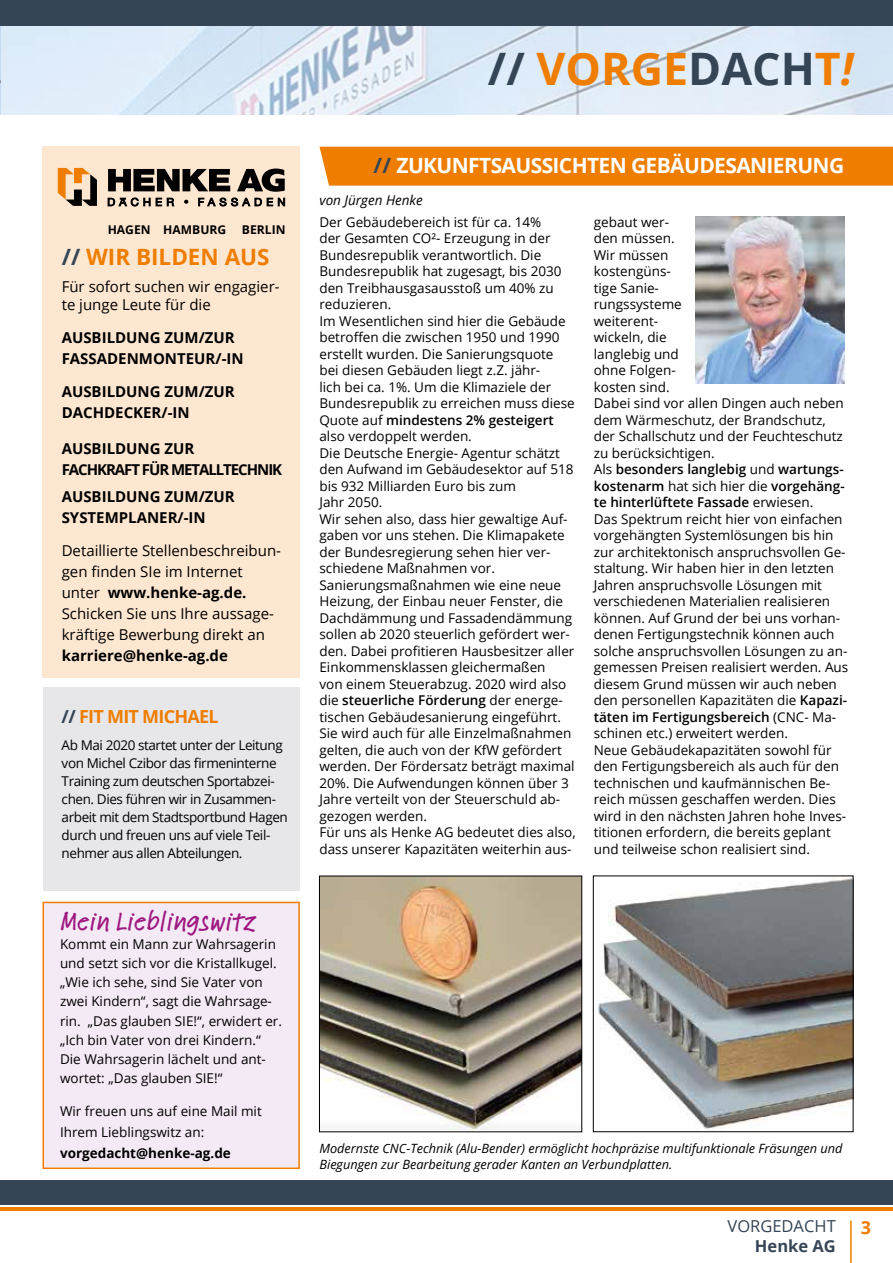
<style>
.page{position:relative;width:893px;height:1263px;background:#fff}
.page>*{position:absolute;margin:0;border:0;box-sizing:border-box;transform-origin:0 0}
.t1{font:700 44.7px "Open Sans";color:#364555}
.t2{font:500 28.5px "Linotype Feltpen";color:#9e1981}
.t3{font:700 22.5px "Open Sans";color:#ef7d00}
.t4{font:700 21px "Open Sans";letter-spacing:-.03em;color:#fff}
.t5{font:700 18px "Open Sans";letter-spacing:-.04em;color:#ef7d00}
.t6{font:16.5px "Open Sans";color:#364555}
.t7{font:700 16.5px "Open Sans";color:#364555}
.t8{font:15px/21px "Open Sans";color:#000}
.t9{font:700 15px/21px "Open Sans";color:#000}
.t10{font:700 15px/21px "Open Sans";letter-spacing:-.07em;color:#000}
.t11{font:13.5px/16.5px "Open Sans";color:#000}
.t12{font:13.5px/18px "Open Sans";letter-spacing:-.03em;color:#000}
.t13{font:700 13.5px "Open Sans";color:#000}
.t14{font:italic 13.5px "Open Sans";color:#000}
.t15{font:italic 12.75px/15.3px "Open Sans";color:#000}
.t16{font:700 12.15px "Open Sans";color:#000}
.s1{color:#ef7d00}
.s2{font-style:italic;color:#ef7d00}
.s3{color:#364555}
.s4{font-weight:700}
.s5{font-weight:600}
</style>
<div class="page">
<hr style="left:850px;top:1221px;width:2px;height:42px;background:#ef7d00">
<img style="left:0;top:26px;width:893px;height:89px">
<div style="left:0;top:1181px;width:893px;height:24px;background:#364555"></div>
<hr style="left:0;top:1207px;width:893px;height:4px;background:#ef7d00">
<div style="left:0;top:0;width:893px;height:26px;background:#364555"></div>
<div style="left:319px;top:147px;width:574px;height:39px;background:#ef7d00"></div>
<div style="left:43px;top:147px;width:257px;height:531px;background:#fee7d1"></div>
<svg style="left:108px;top:169px;width:122px;height:22px"></svg>
<svg style="left:237px;top:169px;width:48px;height:23px"></svg>
<svg style="left:58px;top:168px;width:39px;height:38px"></svg>
<svg style="left:144px;top:198px;width:6px;height:8px"></svg>
<svg style="left:156px;top:198px;width:18px;height:8px"></svg>
<svg style="left:198px;top:198px;width:87px;height:8px"></svg>
<svg style="left:108px;top:198px;width:30px;height:8px"></svg>
<svg style="left:184px;top:200px;width:4px;height:4px"></svg>
<div style="left:43px;top:902px;width:257px;height:267px;background:#f4eaf5;border:2px solid #ef7d00"></div>
<img style="left:695px;top:216px;width:149px;height:167px">
<img style="left:321px;top:878px;width:259px;height:251px">
<div style="left:319px;top:876px;width:263px;height:256px;border:1px solid #000"></div>
<div style="left:44px;top:687px;width:256px;height:204px;background:#e7e7ea"></div>
<img style="left:598px;top:878px;width:253px;height:251px">
<h1 class="t1" style="left:488px;top:37px;width:367px">// <span class="s1">VORGE</span>DACH<span class="s1">T</span><span class="s2">!</span></h1>
<h3 class="t4" style="left:374px;top:150px;width:472px"><span class="s3">//</span> ZUKUNFTSAUSSICHTEN GEBÄUDESANIERUNG</h3>
<p class="t16" style="left:108px;top:221px;width:120px">HAGEN HAMBURG</p>
<p class="t16" style="left:242px;top:221px;width:45px">BERLIN</p>
<h3 class="t3" style="left:62px;top:241px;width:209px"><span class="s3">//</span> WIR BILDEN AUS</h3>
<p class="t8" style="left:62px;top:277px;width:219px;line-height:18px">Für sofort suchen wir engagier&shy;te junge Leute für die</p>
<p class="t9" style="left:62px;top:327px;width:183px">AUSBILDUNG ZUM/ZUR<br>FASSADENMONTEUR/-IN</p>
<p class="t9" style="left:62px;top:381px;width:175px">AUSBILDUNG ZUM/ZUR<br>DACHDECKER/-IN</p>
<p class="t10" style="left:62px;top:438px;width:222px">AUSBILDUNG ZUR<br>FACHKRAFT FÜR METALLTECHNIK</p>
<p class="t9" style="left:62px;top:486px;width:175px">AUSBILDUNG ZUM/ZUR<br>SYSTEMPLANER/-IN</p>
<p class="t8" style="left:62px;top:540px;width:221px">Detaillierte Stellenbeschreibun&shy;gen finden SIe im Internet unter <span class="s4">www.henke-ag.de.<br></span>Schicken Sie uns Ihre aussage&shy;kräftige Bewerbung direkt an</p>
<p class="t9" style="left:62px;top:645px;width:168px">karriere@henke-ag.de</p>
<h3 class="t5" style="left:62px;top:704px;width:159px"><span class="s3">//</span> FIT MIT MICHAEL</h3>
<p class="t12" style="left:62px;top:736px;width:228px">Ab Mai 2020 startet unter der Leitung von Michel Czibor das firmeninterne Training zum deutschen Sportabzei&shy;chen. Dies führen wir in Zusammen&shy;arbeit mit dem Stadtsportbund Hagen durch und freuen uns auf viele Teil&shy;nehmer aus allen Abteilungen.</p>
<p class="t14" style="left:319px;top:191px;width:105px">von Jürgen Henke</p>
<p class="t11" style="left:319px;top:213px;width:258px">Der Gebäudebereich ist für ca. 14%<br>der Gesamten CO²- Erzeugung in der Bundesrepublik verantwortlich. Die Bundesrepublik hat zugesagt, bis 2030 den Treibhausgasausstoß um 40% zu reduzieren.<br>Im Wesentlichen sind hier die Gebäude betroffen die zwischen 1950 und 1990 erstellt wurden. Die Sanierungsquote bei diesen Gebäuden liegt z.Z. jähr-<br>lich bei ca. 1%. Um die Klimaziele der Bundesrepublik zu erreichen muss diese Quote auf <span class="s5">mindestens 2% gesteigert </span>also verdoppelt werden.<br>Die Deutsche Energie- Agentur schätzt den Aufwand im Gebäudesektor auf 518 bis 932 Milliarden Euro bis zum<br>Jahr 2050.<br>Wir sehen also, dass hier gewaltige Auf&shy;gaben vor uns stehen. Die Klimapakete der Bundesregierung sehen hier ver&shy;schiedene Maßnahmen vor.<br>Sanierungsmaßnahmen wie eine neue Heizung, der Einbau neuer Fenster, die Dachdämmung und Fassadendämmung sollen ab 2020 steuerlich gefördert wer&shy;den. Dabei profitieren Hausbesitzer aller Einkommensklassen gleichermaßen<br>von einem Steuerabzug. 2020 wird also die <span class="s5">steuerliche Förderung</span> der energe&shy;tischen Gebäudesanierung eingeführt.<br>Sie wird auch für alle Einzelmaßnahmen gelten, die auch von der KfW gefördert werden. Der Fördersatz beträgt maximal 20%. Die Aufwendungen können über 3<br>Jahre verteilt von der Steuerschuld ab&shy;gezogen werden.<br>Für uns als Henke AG bedeutet dies also, dass unserer Kapazitäten weiterhin aus-</p>
<p class="t11" style="left:594px;top:213px;width:256px">gebaut wer-<br>den müssen.<br>Wir müssen<br>kostengüns-<br>tige Sanie-<br>rungssysteme<br>weiterent-<br>wickeln, die<br>langlebig und<br>ohne Folgen-<br>kosten sind.<br>Dabei sind vor allen Dingen auch neben dem Wärmeschutz, der Brandschutz, der Schallschutz und der Feuchteschutz zu berücksichtigen.<br>Als <span class="s5">besonders langlebig</span> und <span class="s5">wartungs&shy;kostenarm</span> hat sich hier die <span class="s5">vorgehäng&shy;te hinterlüftete Fassade</span> erwiesen.<br>Das Spektrum reicht hier von einfachen vorgehängten Systemlösungen bis hin zur architektonisch anspruchsvollen Ge&shy;staltung. Wir haben hier in den letzten<br>Jahren anspruchsvolle Lösungen mit verschiedenen Materialien realisieren können. Auf Grund der bei uns vorhan&shy;denen Fertigungstechnik können auch solche anspruchsvollen Lösungen zu an&shy;gemessen Preisen realisiert werden. Aus diesem Grund müssen wir auch neben den personellen Kapazitäten die <span class="s5">Kapazi&shy;täten im Fertigungsbereich</span> (CNC- Ma&shy;schinen etc.) erweitert werden.<br>Neue Gebäudekapazitäten sowohl für den Fertigungsbereich als auch für den technischen und kaufmännischen Be&shy;reich müssen geschaffen werden. Dies wird in den nächsten Jahren hohe Inves&shy;titionen erfordern, die bereits geplant und teilweise schon realisiert sind.</p>
<h2 class="t2" style="left:60px;top:901px;width:197px">Mein Lieblingswitz</h2>
<p class="t11" style="left:60px;top:934px;width:223px;line-height:19.2px">Kommt ein Mann zur Wahrsagerin und setzt sich vor die Kristallkugel. „Wie ich sehe, sind Sie Vater von zwei Kindern“, sagt die Wahrsage&shy;rin. „Das glauben SIE!“, erwidert er. „Ich bin Vater von drei Kindern.“ Die Wahrsagerin lächelt und ant&shy;wortet: „Das glauben SIE!“</p>
<p class="t11" style="left:60px;top:1100px;width:203px;line-height:21px">Wir freuen uns auf eine Mail mit<br>Ihrem Lieblingswitz an:</p>
<p class="t13" style="left:60px;top:1144px;width:172px">vorgedacht@henke-ag.de</p>
<p class="t15" style="left:319px;top:1141px;width:524px">Modernste CNC-Technik (Alu-Bender) ermöglicht hochpräzise multifunktionale Fräsungen und<br>Biegungen zur Bearbeitung gerader Kanten an Verbundplatten.</p>
<p class="t6" style="left:727px;top:1215px;width:110px">VORGEDACHT</p>
<h3 class="t5" style="left:861px;top:1215px;width:12px">3</h3>
<p class="t7" style="left:755px;top:1234px;width:82px">Henke AG</p>
</div>
